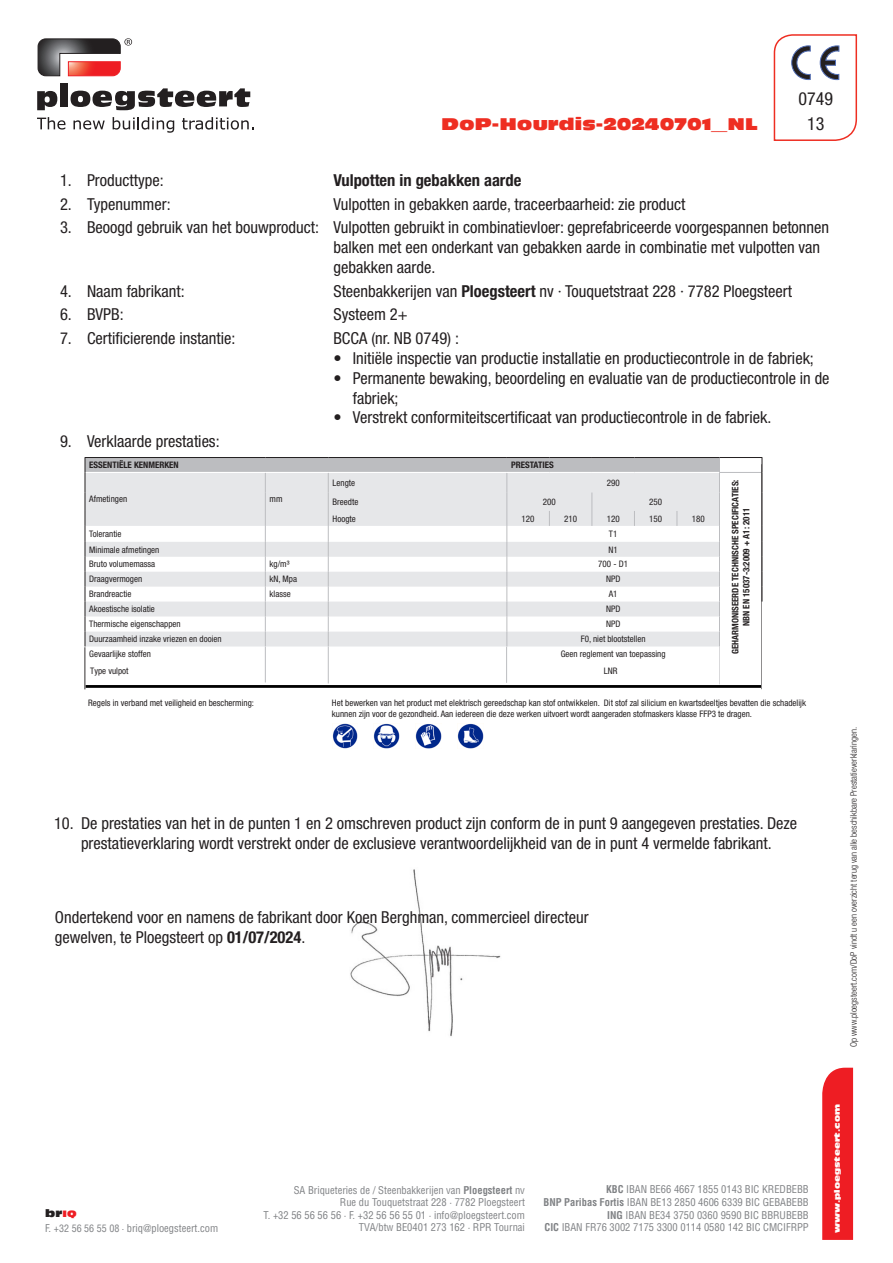
<style>
.page{position:relative;width:893px;height:1263px;background:#fff}
.page>*{position:absolute;margin:0;border:0;box-sizing:border-box;transform-origin:0 0}
.t1{font:condensed 18px "Helvetica Neue LT Std";color:#231f20}
.genummerde_tekst{font:condensed 16.5px/19.8px "Helvetica Neue LT Std";color:#231f20}
.t2{font:700 condensed 16.5px "Helvetica Neue LT Std";color:#231f20}
.DoP{font:16.5px "Antique Olive Std Nord";color:#ee2e22}
.t3{font:condensed 10.5px/12.6px "Helvetica LT Std";color:#808285;text-align:right}
.t4{font:condensed 9px "Helvetica Neue LT Std";color:#231f20}
.t5{font:700 condensed 9px/10.8px "Helvetica Neue LT Std";color:#231f20;text-align:center}
.t6{font:300 condensed 9px "Helvetica Neue LT Std";color:#231f20}
.t7{font:7.5px "Antique Olive Std Nord";color:#fff}
.s1{font-weight:700}
.s2{font-family:"Antique Olive Std Nord";font-stretch:normal;color:#231f20}
.s3{font-family:"Antique Olive Std Nord";font-stretch:normal;font-size:9px;color:#ee1d23}
.s4{font-size:10.05px}
.s5{font-size:9.75px}
</style>
<div class="page">
<div style="left:822px;top:1068px;width:31px;height:172px;background:#ee1d23"></div>
<svg style="left:37px;top:91px;width:20px;height:19px"></svg>
<div style="left:60px;top:83px;width:8px;height:24px;background:#231f20"></div>
<svg style="left:71px;top:88px;width:179px;height:22px"></svg>
<svg style="left:37px;top:117px;width:28px;height:13px"></svg>
<svg style="left:73px;top:120px;width:32px;height:10px"></svg>
<svg style="left:113px;top:117px;width:61px;height:16px"></svg>
<svg style="left:182px;top:117px;width:72px;height:13px"></svg>
<svg style="left:37px;top:38px;width:95px;height:39px"></svg>
<img style="left:332px;top:723px;width:26px;height:25px">
<img style="left:374px;top:723px;width:26px;height:26px">
<img style="left:416px;top:724px;width:25px;height:25px">
<img style="left:457px;top:723px;width:26px;height:26px">
<hr style="left:265px;top:647px;width:1px;height:35px;background:#bcbdc0">
<hr style="left:328px;top:647px;width:1px;height:36px;background:#bcbdc0">
<hr style="left:506px;top:647px;width:1px;height:36px;background:#bcbdc0">
<hr style="left:719px;top:647px;width:1px;height:37px;background:#bcbdc0">
<hr style="left:719px;top:472px;width:43px;height:1px;background:#bcbdc0">
<hr style="left:719px;top:457px;width:43px;height:1px;background:#231f20">
<hr style="left:760px;top:464px;width:3px;height:225px;background:#231f20">
<svg style="left:85px;top:457px;width:635px;height:189px"></svg>
<hr style="left:84px;top:647px;width:2px;height:42px;background:#231f20">
<hr style="left:86px;top:685px;width:675px;height:3px;background:#000">
<svg style="left:773px;top:34px;width:85px;height:107px"></svg>
<img style="left:350px;top:869px;width:151px;height:168px">
<p class="t1" style="left:798px;top:88px;width:36px">0749</p>
<p class="DoP" style="left:442px;top:114px;width:318px">DoP-Hourdis-20240701__NL</p>
<p class="t1" style="left:807px;top:113px;width:19px">13</p>
<p class="genummerde_tekst" style="left:60px;top:170px;width:105px">1. Producttype:</p>
<p class="t2" style="left:333px;top:170px;width:189px">Vulpotten in gebakken aarde</p>
<p class="genummerde_tekst" style="left:60px;top:194px;width:112px">2. Typenummer:</p>
<p class="genummerde_tekst" style="left:333px;top:194px;width:354px">Vulpotten in gebakken aarde, traceerbaarheid: zie product</p>
<p class="genummerde_tekst" style="left:60px;top:217px;width:261px">3. Beoogd gebruik van het bouwproduct:</p>
<p class="genummerde_tekst" style="left:333px;top:217px;width:497px">Vulpotten gebruikt in combinatievloer: geprefabriceerde voorgespannen betonnen balken met een onderkant van gebakken aarde in combinatie met vulpotten van gebakken aarde.</p>
<p class="genummerde_tekst" style="left:60px;top:281px;width:126px">4. Naam fabrikant:</p>
<p class="genummerde_tekst" style="left:333px;top:281px;width:460px">Steenbakkerijen van <span class="s1">Ploegsteert</span> nv ∙ Touquetstraat 228 ∙ 7782 Ploegsteert</p>
<p class="genummerde_tekst" style="left:60px;top:305px;width:65px">6. BVPB:</p>
<p class="genummerde_tekst" style="left:333px;top:305px;width:76px">Systeem 2+</p>
<p class="genummerde_tekst" style="left:60px;top:328px;width:177px">7. Certificierende instantie:</p>
<p class="genummerde_tekst" style="left:333px;top:328px;width:127px">BCCA (nr. NB 0749) :</p>
<p class="genummerde_tekst" style="left:333px;top:348px;width:482px">• Initiële inspectie van productie installatie en productiecontrole in de fabriek;</p>
<p class="genummerde_tekst" style="left:353px;top:368px;width:478px;text-indent:-20px">• Permanente bewaking, beoordeling en evaluatie van de productiecontrole in de fabriek;</p>
<p class="genummerde_tekst" style="left:333px;top:408px;width:439px">• Verstrekt conformiteitscertificaat van productiecontrole in de fabriek.</p>
<p class="genummerde_tekst" style="left:60px;top:431px;width:161px">9. Verklaarde prestaties:</p>
<p class="t5" style="left:89px;top:459px;width:91px">ESSENTIËLE KENMERKEN</p>
<p class="t5" style="left:511px;top:459px;width:44px">PRESTATIES</p>
<p class="t4" style="left:89px;top:494px;width:39px">Afmetingen</p>
<p class="t4" style="left:270px;top:494px;width:14px">mm</p>
<p class="t4" style="left:333px;top:477px;width:24px">Lengte</p>
<p class="t4" style="left:607px;top:477px;width:14px">290</p>
<p class="t5" style="left:730px;top:654px;width:176px;rotate:-90deg">GEHARMONISEERDE TECHNISCHE SPECIFICATIES:<br>NBN EN 15037-3:2009 + A1: 2011</p>
<p class="t4" style="left:333px;top:497px;width:27px">Breedte</p>
<p class="t4" style="left:543px;top:497px;width:14px">200</p>
<p class="t4" style="left:649px;top:497px;width:14px">250</p>
<p class="t4" style="left:333px;top:513px;width:25px">Hoogte</p>
<p class="t4" style="left:522px;top:513px;width:14px">120</p>
<p class="t4" style="left:564px;top:513px;width:14px">210</p>
<p class="t4" style="left:607px;top:513px;width:14px">120</p>
<p class="t4" style="left:649px;top:513px;width:14px">150</p>
<p class="t4" style="left:692px;top:513px;width:14px">180</p>
<p class="t4" style="left:89px;top:529px;width:34px">Tolerantie</p>
<p class="t4" style="left:609px;top:529px;width:10px">T1</p>
<p class="t4" style="left:89px;top:544px;width:72px">Minimale afmetingen</p>
<p class="t4" style="left:608px;top:544px;width:11px">N1</p>
<p class="t4" style="left:89px;top:559px;width:67px">Bruto volumemassa</p>
<p class="t4" style="left:270px;top:559px;width:21px">kg/m³</p>
<p class="t4" style="left:598px;top:559px;width:31px">700 - D1</p>
<p class="t4" style="left:89px;top:574px;width:55px">Draagvermogen</p>
<p class="t4" style="left:270px;top:574px;width:29px">kN, Mpa</p>
<p class="t4" style="left:606px;top:574px;width:16px">NPD</p>
<p class="t4" style="left:89px;top:589px;width:44px">Brandreactie</p>
<p class="t4" style="left:270px;top:589px;width:23px">klasse</p>
<p class="t4" style="left:609px;top:589px;width:10px">A1</p>
<p class="t4" style="left:89px;top:604px;width:67px">Akoestische isolatie</p>
<p class="t4" style="left:606px;top:604px;width:16px">NPD</p>
<p class="t4" style="left:89px;top:619px;width:93px">Thermische eigenschappen</p>
<p class="t4" style="left:606px;top:619px;width:16px">NPD</p>
<p class="t4" style="left:89px;top:634px;width:134px">Duurzaamheid inzake vriezen en dooien</p>
<p class="t4" style="left:581px;top:634px;width:66px">F0, niet blootstellen</p>
<p class="t4" style="left:89px;top:649px;width:63px">Gevaarlijke stoffen</p>
<p class="t4" style="left:561px;top:649px;width:106px">Geen reglement van toepassing</p>
<p class="t4" style="left:90px;top:666px;width:40px">Type vulpot</p>
<p class="t4" style="left:604px;top:666px;width:15px">LNR</p>
<p class="t4" style="left:88px;top:697px;width:167px">Regels in verband met veiligheid en bescherming:</p>
<p class="t4" style="left:332px;top:697px;width:476px">Het bewerken van het product met elektrisch gereedschap kan stof ontwikkelen. Dit stof zal silicium en kwartsdeeltjes bevatten die schadelijk</p>
<p class="t4" style="left:332px;top:708px;width:422px">kunnen zijn voor de gezondheid. Aan iedereen die deze werken uitvoert wordt aangeraden stofmaskers klasse FFP3 te dragen.</p>
<p class="genummerde_tekst" style="left:54px;top:813px;width:745px;text-align:center">10. De prestaties van het in de punten 1 en 2 omschreven product zijn conform de in punt 9 aangegeven prestaties. Deze prestatieverklaring wordt verstrekt onder de exclusieve verantwoordelijkheid van de in punt 4 vermelde fabrikant.</p>
<p class="genummerde_tekst" style="left:55px;top:907px;width:535px">Ondertekend voor en namens de fabrikant door Koen Berghman, commercieel directeur gewelven, te Ploegsteert op <span class="s1">01/07/2024</span>.</p>
<p class="t6" style="left:848px;top:1047px;width:321px;rotate:-90deg">Op www.ploegsteert.com/DoP vindt u een overzicht terug van alle beschikbare Prestatieverklaringen.</p>
<p class="t3" style="left:45px;top:1206px;width:175px;line-height:15px;text-align:left"><span class="s2">br</span><span class="s3">IQ<br></span>F. +<span class="s4">32 56 56 55 08</span> <span class="s5">∙</span> briq@ploegsteert.com</p>
<p class="t3" style="left:263px;top:1183px;width:263px">SA Briqueteries de / Steenbakkerijen van <span class="s1">Ploegsteert</span> nv<br>Rue du Touquetstraat 228 ∙ 7782 Ploegsteert<br>T. +32 56 56 56 56 ∙ F. +32 56 56 55 01 ∙ info@ploegsteert.com TVA/btw BE0401 273 162 ∙ RPR Tournai</p>
<p class="t3" style="left:544px;top:1183px;width:267px"><span class="s1">KBC</span> IBAN BE66 4667 1855 0143 BIC KREDBEBB<br><span class="s1">BNP Paribas Fortis</span> IBAN BE13 2850 4606 6339 BIC GEBABEBB <span class="s1">ING</span> IBAN BE34 3750 0360 9590 BIC BBRUBEBB<br><span class="s1">CIC</span> IBAN FR76 3002 7175 3300 0114 0580 142 BIC CMCIFRPP</p>
<p class="t7" style="left:832px;top:1233px;width:130px;rotate:-90deg">www.ploegsteert.com</p>
</div>
